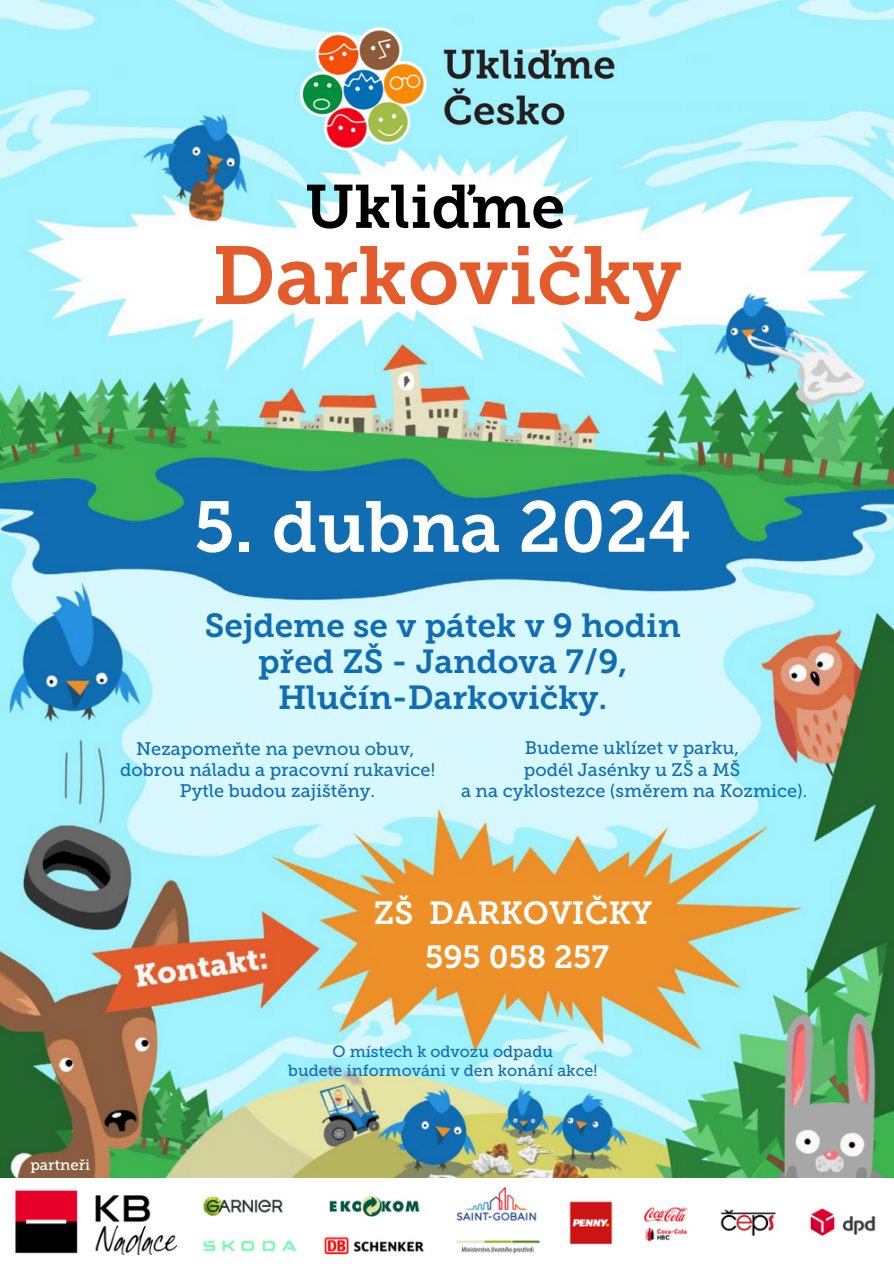
<style>
.page{position:relative;width:894px;height:1264px;background:#fff}
.page>*{position:absolute;margin:0;border:0;box-sizing:border-box;transform-origin:0 0}
.t1{font:81.6px "Museo Slab 700";color:#e45b2c}
.t2{font:71.4px "Museo Slab 700";color:#fff}
.t3{font:60.9px "Museo Slab 700";color:#000}
.t4{font:33.15px/36px "Museo Slab 700";color:#106db1;text-align:center}
.t5{font:31.8px/43.8px "Museo Slab 700";color:#fff;text-align:center}
.t6{font:18.15px/21px "Museo Slab 500";color:#106db1;text-align:center}
.t7{font:16.05px "Museo Slab 500";color:#106db1}
.t8{font:15px "Museo Slab 500";color:#fff}
</style>
<div class="page">
<img style="left:0;top:0;width:893px;height:1178px">
<img style="left:15px;top:1187px;width:861px;height:69px">
<h1 class="t3" style="left:305px;top:182px;width:261px">Ukliďme</h1>
<h2 class="t1" style="left:212px;top:243px;width:471px">Darkovičky</h2>
<h5 class="t2" style="left:194px;top:498px;width:499px">5. dubna 2024</h5>
<h6 class="t4" style="left:205px;top:611px;width:477px">Sejdeme se v pátek v 9 hodin před ZŠ - Jandova 7/9,<br>Hlučín-Darkovičky.</h6>
<h6 class="t6" style="left:120px;top:738px;width:316px">Nezapomeňte na pevnou obuv, dobrou náladu a pracovní rukavice!<br>Pytle budou zajištěny.</h6>
<p class="t6" style="left:461px;top:737px;width:348px">Budeme uklízet v parku,<br>podél Jasénky u ZŠ a MŠ<br>a na cyklostezce (směrem na Kozmice).</p>
<h4 class="t8" style="left:30px;top:1156px;width:61px">partneři</h4>
<p class="t5" style="left:374px;top:894px;width:280px">ZŠ DARKOVIČKY<br>595 058 257</p>
<p class="t7" style="left:332px;top:1042px;width:222px">O místech k odvozu odpadu</p>
<p class="t7" style="left:288px;top:1060px;width:310px">budete informováni v den konání akce!</p>
</div>
